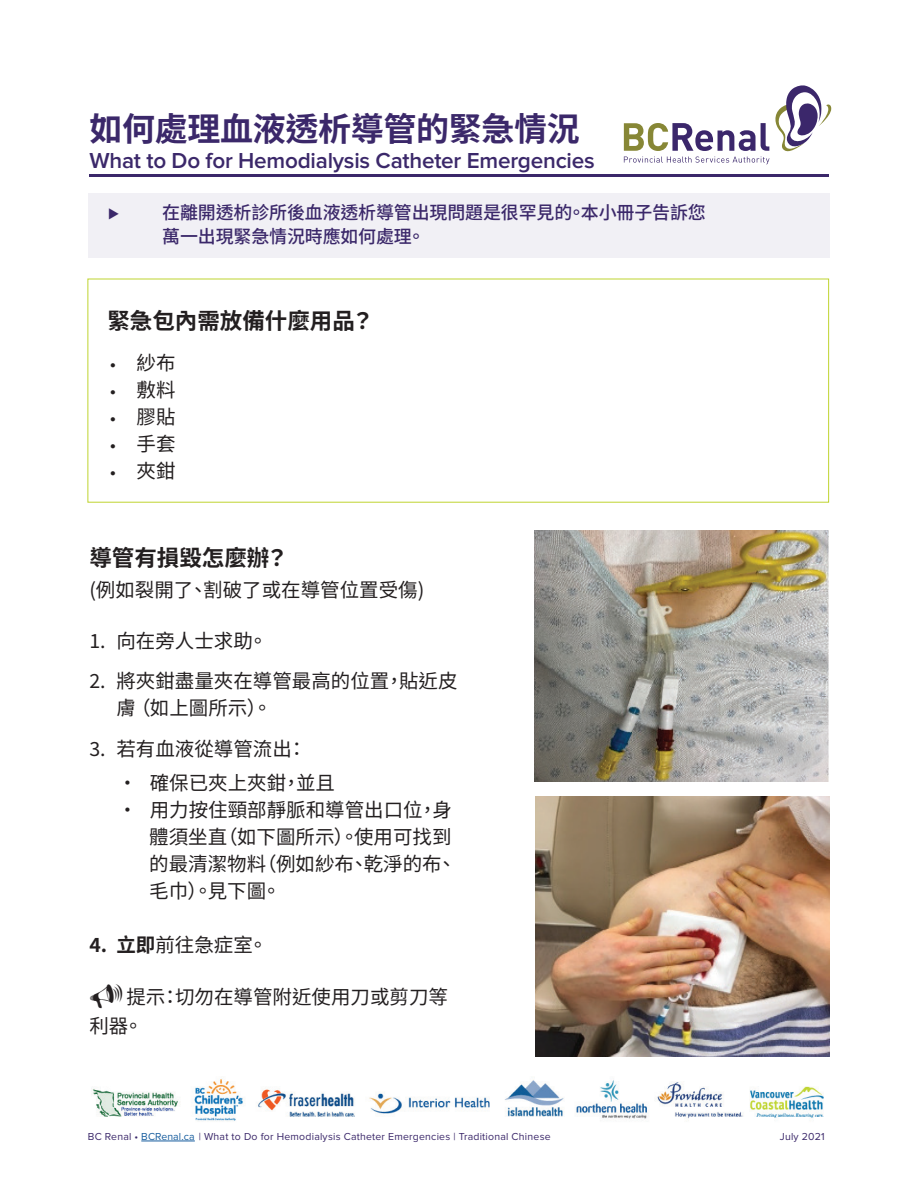
<style>
.page{position:relative;width:918px;height:1188px;background:#fff}
.page>*{position:absolute;margin:0;border:0;box-sizing:border-box;transform-origin:0 0}
.t1{font:700 33px "Noto Sans TC";letter-spacing:-.01em;color:#3b286a}
.t2{font:600 22.5px "Proxima Nova";letter-spacing:-.01em;color:#3b286a}
.t3{font:700 22.5px "Noto Sans TC";color:#231f20}
.t4{font:19.5px/27px "Noto Sans TC";color:#231f20}
.t5{font:500 18px/24px "Noto Sans TC";letter-spacing:-.01em;color:#3b286a}
.t6{font:600 18px "Proxima Nova";color:#3b286a}
.t7{font:10.5px "Proxima Nova";letter-spacing:.02em;color:#3b286a}
.s1{font-family:"Proxima Nova"}
.s2{font-weight:700}
.s3{color:#175d9e}
</style>
<div class="page">
<hr style="left:141px;top:1141px;width:54px;height:1px;background:#175d9e">
<hr style="left:88px;top:1122px;width:739px;height:2px;background:#3b286a">
<div style="left:88px;top:193px;width:742px;height:64px;background:#f1f0f5"></div>
<hr style="left:89px;top:174px;width:740px;height:2px;background:#3b286a">
<svg style="left:624px;top:85px;width:208px;height:79px"></svg>
<img style="left:89px;top:1078px;width:738px;height:45px">
<img style="left:535px;top:530px;width:294px;height:252px">
<img style="left:535px;top:796px;width:294px;height:261px">
<h1 class="t1" style="left:89px;top:110px;width:492px">如何處理血液透析導管的緊急情況</h1>
<p class="t2" style="left:89px;top:150px;width:507px">What to Do for Hemodialysis Catheter Emergencies</p>
<p class="t6" style="left:108px;top:205px;width:12px">⊲</p>
<p class="t5" style="left:162px;top:201px;width:545px">在離開透析診所後血液透析導管出現問題是很罕見的。本小冊子告訴您萬一出現緊急情況時應如何處理。</p>
<p class="t3" style="left:107px;top:308px;width:268px">緊急包內需放備什麼用品？</p>
<p class="t4" style="left:110px;top:349px;width:68px"><span class="s1">•</span> 紗布</p>
<p class="t4" style="left:110px;top:376px;width:68px"><span class="s1">•</span> 敷料</p>
<p class="t4" style="left:110px;top:403px;width:68px"><span class="s1">•</span> 膠貼</p>
<p class="t4" style="left:110px;top:430px;width:68px"><span class="s1">•</span> 手套</p>
<p class="t4" style="left:110px;top:457px;width:68px"><span class="s1">•</span> 夾鉗</p>
<p class="t3" style="left:89px;top:545px;width:200px">導管有損毀怎麼辦？</p>
<p class="t4" style="left:89px;top:577px;width:336px">(例如裂開了、割破了或在導管位置受傷)</p>
<p class="t4" style="left:89px;top:628px;width:180px">1. 向在旁人士求助。</p>
<p class="t4" style="left:116px;top:668px;width:343px;text-indent:-27px">2. 將夾鉗盡量夾在導管最高的位置，貼近皮膚（如上圖所示）。</p>
<p class="t4" style="left:89px;top:736px;width:219px">3. 若有血液從導管流出：</p>
<p class="t4" style="left:118px;top:769px;width:219px">• 確保已夾上夾鉗，並且</p>
<p class="t4" style="left:149px;top:796px;width:309px;text-indent:-31px">• 用力按住頸部靜脈和導管出口位，身體須坐直（如下圖所示）。使用可找到的最清潔物料（例如紗布、乾淨的布、毛巾）。見下圖。</p>
<p class="t4" style="left:89px;top:931px;width:180px"><span class="s2">4. 立即</span>前往急症室。</p>
<p class="t4" style="left:89px;top:983px;width:360px;line-height:28.5px;text-indent:37px">提示：切勿在導管附近使用刀或剪刀等利器。</p>
<p class="t7" style="left:88px;top:1131px;width:464px">BC Renal • <span class="s3">BCRenal.ca</span> | What to Do for Hemodialysis Catheter Emergencies | Traditional Chinese</p>
<p class="t7" style="left:780px;top:1131px;width:47px">July 2021</p>
</div>
